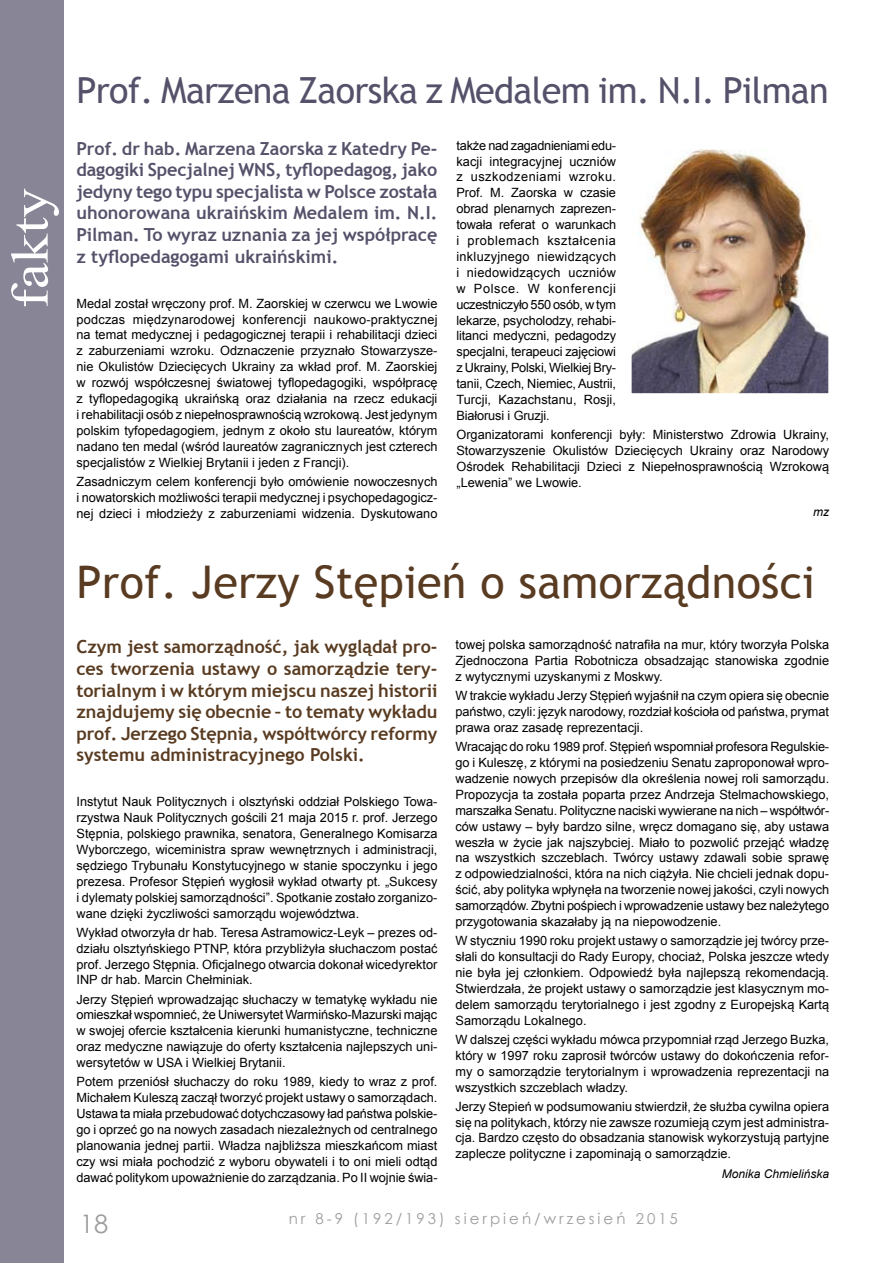
<style>
.page{position:relative;width:893px;height:1263px;background:#fff}
.page>*{position:absolute;margin:0;border:0;box-sizing:border-box;transform-origin:0 0}
.t1{font:52.65px "Times New Roman";color:#fff;scale:1.11 1}
.t2{font:45px "Trebuchet MS";letter-spacing:.005em;color:#593b21}
.t3{font:36px "Trebuchet MS";letter-spacing:-.02em;color:#55516a}
.t4{font:25.5px "Century Gothic";color:#9c9d9f}
.t5{font:700 18px/21.6px "Trebuchet MS";color:#593b21;text-align:justify}
.t6{font:700 18px/21.6px "Trebuchet MS";color:#55516a;text-align:justify}
.t7{font:15px "Century Gothic";letter-spacing:.2em;color:#9c9d9f}
.t8{font:12.75px/15.9px "Arial";color:#000;text-align:justify}
.t9{font:italic 12px "Arial";color:#000}
</style>
<div class="page">
<div style="left:0;top:0;width:63px;height:1263px;background:#888596"></div>
<img style="left:633px;top:149px;width:194px;height:243px">
<div style="left:631px;top:140px;width:198px;height:254px;border:1px solid #fff"></div>
<h1 class="t1" style="left:-5px;top:308px;width:110px;rotate:-90deg">fakty</h1>
<h3 class="t3" style="left:76px;top:69px;width:754px">Prof. Marzena Zaorska z Medalem im. N.I. Pilman</h3>
<p class="t6" style="left:76px;top:137px;width:363px">Prof. dr hab. Marzena Zaorska z Katedry Pe&shy;dagogiki Specjalnej WNS, tyflopedagog, jako jedyny tego typu specjalista w Polsce została uhonorowana ukraińskim Medalem im. N.I.<br>Pilman. To wyraz uznania za jej współpracę z tyflopedagogami ukraińskimi.</p>
<p class="t8" style="left:77px;top:295px;width:363px">Medal został wręczony prof. M. Zaorskiej w czerwcu we Lwowie podczas międzynarodowej konferencji naukowo-praktycznej na temat medycznej i pedagogicznej terapii i rehabilitacji dzieci z zaburzeniami wzroku. Odznaczenie przyznało Stowarzysze&shy;nie Okulistów Dziecięcych Ukrainy za wkład prof. M. Zaorskiej w rozwój współczesnej światowej tyflopedagogiki, współpracę z tyflopedagogiką ukraińską oraz działania na rzecz edukacji i rehabilitacji osób z niepełnosprawnością wzrokową. Jest jedynym polskim tyfopedagogiem, jednym z około stu laureatów, którym nadano ten medal (wśród laureatów zagranicznych jest czterech specjalistów z Wielkiej Brytanii i jeden z Francji).</p>
<p class="t8" style="left:77px;top:473px;width:362px">Zasadniczym celem konferencji było omówienie nowoczesnych i nowatorskich możliwości terapii medycznej i psychopedagogicz&shy;nej dzieci i młodzieży z zaburzeniami widzenia. Dyskutowano</p>
<p class="t8" style="left:456px;top:137px;width:161px">także nad zagadnieniami edu&shy;kacji integracyjnej uczniów z uszkodzeniami wzroku.<br>Prof. M. Zaorska w czasie obrad plenarnych zaprezen&shy;towała referat o warunkach i problemach kształcenia inkluzyjnego niewidzących i niedowidzących uczniów w Polsce. W konferencji uczestniczyło 550 osób, w tym lekarze, psycholodzy, rehabi&shy;litanci medyczni, pedagodzy specjalni, terapeuci zajęciowi z Ukrainy, Polski, Wielkiej Bry&shy;tanii, Czech, Niemiec, Austrii, Turcji, Kazachstanu, Rosji, Białorusi i Gruzji.</p>
<p class="t8" style="left:456px;top:427px;width:374px">Organizatorami konferencji były: Ministerstwo Zdrowia Ukrainy, Stowarzyszenie Okulistów Dziecięcych Ukrainy oraz Narodowy Ośrodek Rehabilitacji Dzieci z Niepełnosprawnością Wzrokową „Lewenia” we Lwowie.</p>
<p class="t9" style="left:813px;top:504px;width:17px">mz</p>
<h2 class="t2" style="left:77px;top:555px;width:740px">Prof. Jerzy Stępień o samorządności</h2>
<p class="t5" style="left:76px;top:636px;width:363px">Czym jest samorządność, jak wyglądał pro&shy;ces tworzenia ustawy o samorządzie tery&shy;torialnym i w którym miejscu naszej historii znajdujemy się obecnie – to tematy wykładu prof. Jerzego Stępnia, współtwórcy reformy systemu administracyjnego Polski.</p>
<p class="t8" style="left:77px;top:794px;width:362px">Instytut Nauk Politycznych i olsztyński oddział Polskiego Towa&shy;rzystwa Nauk Politycznych gościli 21 maja 2015 r. prof. Jerzego Stępnia, polskiego prawnika, senatora, Generalnego Komisarza Wyborczego, wiceministra spraw wewnętrznych i administracji, sędziego Trybunału Konstytucyjnego w stanie spoczynku i jego prezesa. Profesor Stępień wygłosił wykład otwarty pt. „Sukcesy i dylematy polskiej samorządności”. Spotkanie zostało zorganizo&shy;wane dzięki życzliwości samorządu województwa.</p>
<p class="t8" style="left:77px;top:924px;width:362px">Wykład otworzyła dr hab. Teresa Astramowicz-Leyk – prezes od&shy;działu olsztyńskiego PTNP, która przybliżyła słuchaczom postać prof. Jerzego Stępnia. Oficjalnego otwarcia dokonał wicedyrektor INP dr hab. Marcin Chełminiak.</p>
<p class="t8" style="left:77px;top:991px;width:362px">Jerzy Stępień wprowadzając słuchaczy w tematykę wykładu nie omieszkał wspomnieć, że Uniwersytet Warmińsko-Mazurski mając w swojej ofercie kształcenia kierunki humanistyczne, techniczne oraz medyczne nawiązuje do oferty kształcenia najlepszych uni&shy;wersytetów w USA i Wielkiej Brytanii.</p>
<p class="t8" style="left:77px;top:1074px;width:363px">Potem przeniósł słuchaczy do roku 1989, kiedy to wraz z prof.<br>Michałem Kuleszą zaczął tworzyć projekt ustawy o samorządach.<br>Ustawa ta miała przebudować dotychczasowy ład państwa polskie&shy;go i oprzeć go na nowych zasadach niezależnych od centralnego planowania jednej partii. Władza najbliższa mieszkańcom miast czy wsi miała pochodzić z wyboru obywateli i to oni mieli odtąd dawać politykom upoważnienie do zarządzania. Po II wojnie świa-</p>
<p class="t8" style="left:455px;top:637px;width:375px">towej polska samorządność natrafiła na mur, który tworzyła Polska Zjednoczona Partia Robotnicza obsadzając stanowiska zgodnie z wytycznymi uzyskanymi z Moskwy.</p>
<p class="t8" style="left:455px;top:688px;width:375px">W trakcie wykładu Jerzy Stępień wyjaśnił na czym opiera się obecnie państwo, czyli: język narodowy, rozdział kościoła od państwa, prymat prawa oraz zasadę reprezentacji.</p>
<p class="t8" style="left:455px;top:739px;width:375px">Wracając do roku 1989 prof. Stępień wspomniał profesora Regulskie&shy;go i Kuleszę, z którymi na posiedzeniu Senatu zaproponował wpro&shy;wadzenie nowych przepisów dla określenia nowej roli samorządu.<br>Propozycja ta została poparta przez Andrzeja Stelmachowskiego, marszałka Senatu. Polityczne naciski wywierane na nich – współtwór&shy;ców ustawy – były bardzo silne, wręcz domagano się, aby ustawa weszła w życie jak najszybciej. Miało to pozwolić przejąć władzę na wszystkich szczeblach. Twórcy ustawy zdawali sobie sprawę z odpowiedzialności, która na nich ciążyła. Nie chcieli jednak dopu&shy;ścić, aby polityka wpłynęła na tworzenie nowej jakości, czyli nowych samorządów. Zbytni pośpiech i wprowadzenie ustawy bez należytego przygotowania skazałaby ją na niepowodzenie.</p>
<p class="t8" style="left:455px;top:933px;width:375px">W styczniu 1990 roku projekt ustawy o samorządzie jej twórcy prze&shy;słali do konsultacji do Rady Europy, chociaż, Polska jeszcze wtedy nie była jej członkiem. Odpowiedź była najlepszą rekomendacją.<br>Stwierdzała, że projekt ustawy o samorządzie jest klasycznym mo&shy;delem samorządu terytorialnego i jest zgodny z Europejską Kartą Samorządu Lokalnego.</p>
<p class="t8" style="left:455px;top:1031px;width:375px">W dalszej części wykładu mówca przypomniał rząd Jerzego Buzka, który w 1997 roku zaprosił twórców ustawy do dokończenia refor&shy;my o samorządzie terytorialnym i wprowadzenia reprezentacji na wszystkich szczeblach władzy.</p>
<p class="t8" style="left:455px;top:1098px;width:375px">Jerzy Stepień w podsumowaniu stwierdził, że służba cywilna opiera się na politykach, którzy nie zawsze rozumieją czym jest administra&shy;cja. Bardzo często do obsadzania stanowisk wykorzystują partyjne zaplecze polityczne i zapominają o samorządzie.</p>
<p class="t9" style="left:722px;top:1166px;width:109px">Monika Chmielińska</p>
<h3 class="t4" style="left:80px;top:1206px;width:30px">18</h3>
<p class="t7" style="left:289px;top:1208px;width:391px">nr 8-9 (192/193) sierpień/wrzesień 2015</p>
</div>
